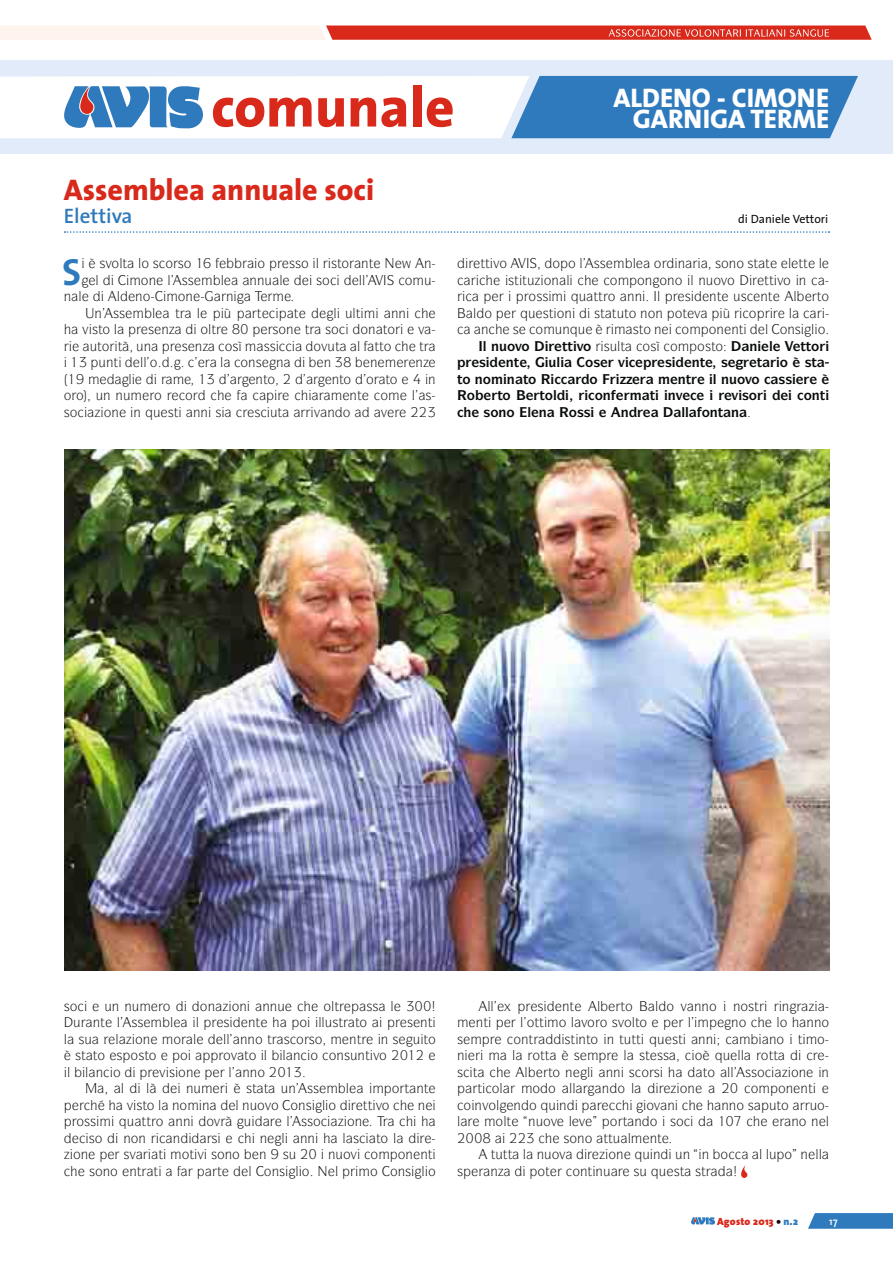
<style>
.page{position:relative;width:893px;height:1263px;background:#fff}
.page>*{position:absolute;margin:0;border:0;box-sizing:border-box;transform-origin:0 0}
.t1{font:800 57px "The Sans";color:#d9291b}
.t2{font:700 37.95px "The Sans";color:#2f7abc}
.t3{font:800 30px "The Sans";color:#d9291b}
.t4{font:800 27px/21px "The Sans";color:#fff;text-align:right}
.t5{font:600 21px "The Sans";color:#2f7abc}
.t6{font:13.5px "ITC Symbol Std";color:#090b0b}
.t7{font:700 13.5px "ITC Symbol Std";color:#090b0b}
.t8{font:12px "The Sans";color:#090b0b}
.t9{font:900 10.5px "The Sans";letter-spacing:.02em;color:#d9291b}
.t10{font:600 10.5px "The Sans";color:#fff}
.s1{color:#090b0b}
.s2{color:#2f7abc}
</style>
<div class="page">
<div style="left:1px;top:60px;width:892px;height:94px;background:#e1ebfa"></div>
<svg style="left:808px;top:1213px;width:85px;height:16px"></svg>
<svg style="left:1px;top:26px;width:871px;height:14px;background:#e98076"></svg>
<svg style="left:1px;top:76px;width:857px;height:62px;background:#9fc1df"></svg>
<svg style="left:691px;top:1217px;width:24px;height:7px"></svg>
<svg style="left:65px;top:231px;width:764px;height:2px"></svg>
<img style="left:65px;top:450px;width:764px;height:521px">
<svg style="left:741px;top:1165px;width:6px;height:13px"></svg>
<h1 class="t1" style="left:211px;top:85px;width:245px">comunale</h1>
<h3 class="t3" style="left:64px;top:178px;width:312px">Assemblea annuale soci</h3>
<h3 class="t5" style="left:64px;top:207px;width:70px">Elettiva</h3>
<h3 class="t4" style="left:614px;top:90px;width:217px">ALDENO - CIMONE<br>GARNIGA TERME</h3>
<p class="t8" style="left:738px;top:214px;width:91px">di Daniele Vettori</p>
<h2 class="t2" style="left:62px;top:257px;width:21px">S</h2>
<p class="t6" style="left:88px;top:258px;width:105px">➔ ▲❖□●▼ ●□ ▲ □ ▲□</p>
<p class="t6" style="left:257px;top:258px;width:118px">□ ▲▲□ ● ▲▼□ ■▼</p>
<p class="t6" style="left:424px;top:258px;width:9px">■</p>
<p class="t6" style="left:96px;top:275px;width:5px">●</p>
<p class="t6" style="left:141px;top:275px;width:54px">□■ ● ▲▲</p>
<p class="t6" style="left:221px;top:275px;width:63px">● ■■◆ ●</p>
<p class="t6" style="left:117px;top:291px;width:35px">● ■□</p>
<p class="t6" style="left:226px;top:291px;width:9px">■</p>
<p class="t6" style="left:95px;top:308px;width:32px">■ ▲▲</p>
<p class="t6" style="left:197px;top:308px;width:5px">●</p>
<p class="t6" style="left:333px;top:308px;width:29px">● ◆●▼</p>
<p class="t6" style="left:82px;top:324px;width:36px">❖ ▲▼□ ●</p>
<p class="t6" style="left:200px;top:324px;width:17px">□●▼</p>
<p class="t6" style="left:273px;top:324px;width:68px">▲□■ ▼ ▲□</p>
<p class="t6" style="left:360px;top:324px;width:36px">□■ ▼□</p>
<p class="t6" style="left:90px;top:341px;width:63px">◆▼□ ▼→ ◆■</p>
<p class="t6" style="left:314px;top:341px;width:28px">□❖◆▼</p>
<p class="t6" style="left:357px;top:341px;width:36px">● ▼▼□</p>
<p class="t6" style="left:79px;top:357px;width:41px">✓ ◆■▼</p>
<p class="t6" style="left:140px;top:357px;width:19px">●●□</p>
<p class="t6" style="left:220px;top:357px;width:65px">● □■▲ ■</p>
<p class="t6" style="left:370px;top:357px;width:9px">■</p>
<p class="t6" style="left:416px;top:357px;width:9px">■</p>
<p class="t6" style="left:129px;top:374px;width:5px">●</p>
<p class="t6" style="left:256px;top:374px;width:21px">■▼□</p>
<p class="t6" style="left:332px;top:374px;width:106px">■▼□ □ ▼□ ✔ ■</p>
<p class="t6" style="left:64px;top:390px;width:68px">□ □ ◆■ ■◆</p>
<p class="t6" style="left:380px;top:390px;width:53px">□ ● ▲</p>
<p class="t6" style="left:104px;top:407px;width:119px">□■ ■ ❑◆ ▲▼ ■■ ▲</p>
<p class="t6" style="left:254px;top:407px;width:29px">▲ ◆▼</p>
<p class="t6" style="left:314px;top:407px;width:38px">❖■□</p>
<p class="t6" style="left:480px;top:258px;width:28px">▼▼ ❖□</p>
<p class="t6" style="left:552px;top:258px;width:55px">□□ ● ▲▲</p>
<p class="t6" style="left:633px;top:258px;width:54px">● □ ■</p>
<p class="t6" style="left:715px;top:258px;width:56px">▲□■□ ▲▼ ▼</p>
<p class="t6" style="left:788px;top:258px;width:35px">● ▼▼ ●</p>
<p class="t6" style="left:508px;top:275px;width:63px">▲▼▼◆ □■ ●</p>
<p class="t6" style="left:610px;top:275px;width:126px">□ □■ □■□ ● ■◆□❖□</p>
<p class="t6" style="left:764px;top:275px;width:44px">▼▼ ❖□ ■</p>
<p class="t6" style="left:529px;top:291px;width:21px">□▲▲</p>
<p class="t6" style="left:571px;top:291px;width:91px">❑◆ ▼▼ □ ■■ ●</p>
<p class="t6" style="left:685px;top:291px;width:89px">▲ ■▼ ◆▲ ■▼</p>
<p class="t6" style="left:793px;top:291px;width:37px">● ▼□</p>
<p class="t6" style="left:520px;top:308px;width:54px">❑◆ ▲▼ □■</p>
<p class="t6" style="left:594px;top:308px;width:108px">▲▼ ▼◆▼□ ■□■ □▼ ❖</p>
<p class="t6" style="left:481px;top:324px;width:123px">■ ▲ □ ◆■❑◆ ➔</p>
<p class="t6" style="left:633px;top:324px;width:30px">▲▼□ ■</p>
<p class="t6" style="left:682px;top:324px;width:64px">□ □■ ■▼</p>
<p class="t6" style="left:765px;top:324px;width:62px">● □■▲ ●□</p>
<p class="t7" style="left:483px;top:341px;width:48px">● ■◆□❖□</p>
<p class="t7" style="left:562px;top:341px;width:65px">▼▼ ❖□ ▲◆●▼</p>
<p class="t6" style="left:643px;top:341px;width:37px">□▲ □</p>
<p class="t6" style="left:697px;top:341px;width:27px">□▲▼□</p>
<p class="t7" style="left:800px;top:341px;width:20px">▼▼□</p>
<p class="t7" style="left:479px;top:357px;width:42px">▲ ■▼</p>
<p class="t7" style="left:665px;top:357px;width:64px">▲ ■▼ ▲</p>
<p class="t7" style="left:757px;top:357px;width:62px">▼ □ ➔ ▲▼</p>
<p class="t7" style="left:457px;top:374px;width:81px">▼□ ■□ ■ ▼□</p>
<p class="t7" style="left:713px;top:374px;width:48px">● ■◆□❖□</p>
<p class="t7" style="left:467px;top:390px;width:45px">□ ▼□</p>
<p class="t7" style="left:539px;top:390px;width:19px">▼□●</p>
<p class="t7" style="left:650px;top:390px;width:34px">▼ ■❖</p>
<p class="t7" style="left:732px;top:390px;width:27px">❖▲□</p>
<p class="t7" style="left:804px;top:390px;width:23px">□■▼</p>
<p class="t7" style="left:484px;top:407px;width:65px">▲□■□ ● ■</p>
<p class="t7" style="left:569px;top:407px;width:23px">□▲▲</p>
<p class="t7" style="left:621px;top:407px;width:10px">■</p>
<p class="t7" style="left:681px;top:407px;width:59px">●● □■▼ ■</p>
<p class="t6" style="left:104px;top:1001px;width:36px">◆■ ■◆</p>
<p class="t6" style="left:163px;top:1001px;width:123px">□ □■ □■ ■■◆</p>
<p class="t6" style="left:323px;top:1001px;width:17px">□●▼</p>
<p class="t6" style="left:366px;top:1001px;width:50px">▲▲ ● ✓</p>
<p class="t6" style="left:73px;top:1017px;width:72px">◆ ■▼ ● ▲▲</p>
<p class="t6" style="left:224px;top:1017px;width:38px">▲ ■▼</p>
<p class="t6" style="left:300px;top:1017px;width:69px">□ ●●◆▲▼ ▼□</p>
<p class="t6" style="left:407px;top:1017px;width:27px">▲ ■▼</p>
<p class="t6" style="left:64px;top:1034px;width:30px">● ▲◆</p>
<p class="t6" style="left:115px;top:1034px;width:37px">● □■</p>
<p class="t6" style="left:223px;top:1034px;width:101px">●● ■■□ ▼ ▲ □ ▲□</p>
<p class="t6" style="left:381px;top:1034px;width:56px">■ ▲ ◆▼□</p>
<p class="t6" style="left:64px;top:1050px;width:94px">➔ ▲▼ ▼□ ▲ □▲▼□</p>
<p class="t6" style="left:223px;top:1050px;width:165px">□❖ ▼□ ● ● ■ □ □■▲◆■▼ ❖□</p>
<p class="t6" style="left:67px;top:1067px;width:55px">● ●■□</p>
<p class="t6" style="left:159px;top:1067px;width:36px">❖▲□■</p>
<p class="t6" style="left:229px;top:1067px;width:38px">● ■■□</p>
<p class="t6" style="left:121px;top:1083px;width:37px">● ●→</p>
<p class="t6" style="left:233px;top:1083px;width:87px">➔ ▲▼ ▼ ◆■ ▲▲</p>
<p class="t6" style="left:346px;top:1083px;width:5px">●</p>
<p class="t6" style="left:392px;top:1083px;width:38px">□▼■▼</p>
<p class="t6" style="left:127px;top:1100px;width:84px">❖ ▲▼□ ● ■□ ■</p>
<p class="t6" style="left:236px;top:1100px;width:102px">● ■◆□❖□ □■▲ ● □</p>
<p class="t6" style="left:363px;top:1100px;width:28px">▼▼ ❖□</p>
<p class="t6" style="left:418px;top:1100px;width:9px">■</p>
<p class="t6" style="left:77px;top:1116px;width:21px">□▲▲</p>
<p class="t6" style="left:119px;top:1116px;width:134px">❑◆ ▼▼ □ ■■ □❖ → ◆</p>
<p class="t6" style="left:287px;top:1116px;width:36px">● ▲▲□</p>
<p class="t6" style="left:123px;top:1133px;width:24px">■□■</p>
<p class="t6" style="left:260px;top:1133px;width:57px">■ ● ■■</p>
<p class="t6" style="left:376px;top:1133px;width:22px">▼□ ●</p>
<p class="t6" style="left:158px;top:1149px;width:83px">▼ □▼ ❖ ▲□■□</p>
<p class="t6" style="left:259px;top:1149px;width:39px">■ ▲◆</p>
<p class="t6" style="left:328px;top:1149px;width:52px">■◆□❖ □</p>
<p class="t6" style="left:398px;top:1149px;width:36px">□■ ■▼</p>
<p class="t6" style="left:89px;top:1166px;width:71px">▲□■□ ■▼ ▼</p>
<p class="t6" style="left:217px;top:1166px;width:94px">▼ ● □■▲ ●□</p>
<p class="t6" style="left:335px;top:1166px;width:102px">● □ □■▲ ●□</p>
<p class="t6" style="left:538px;top:1001px;width:38px">▲ ■▼</p>
<p class="t6" style="left:597px;top:1001px;width:37px">● ▼□</p>
<p class="t6" style="left:655px;top:1001px;width:105px">● □ ❖ ■■□ ■□▲▼</p>
<p class="t6" style="left:782px;top:1001px;width:9px">■</p>
<p class="t6" style="left:520px;top:1017px;width:129px">● □▼▼ □ ● ❖□ □ ▲❖□●▼□</p>
<p class="t6" style="left:688px;top:1017px;width:5px">●</p>
<p class="t6" style="left:806px;top:1017px;width:24px">■■□</p>
<p class="t6" style="left:513px;top:1034px;width:22px">□■▼</p>
<p class="t6" style="left:565px;top:1034px;width:150px">▲▼ ■▼□ ■ ▼◆▼▼ ❑◆ ▲▼ ■■</p>
<p class="t6" style="left:769px;top:1034px;width:57px">■□ ▼ □</p>
<p class="t6" style="left:457px;top:1050px;width:9px">■</p>
<p class="t6" style="left:512px;top:1050px;width:69px">● □▼▼ ➔ ▲</p>
<p class="t6" style="left:623px;top:1050px;width:47px">● ▲▼ ▲▲</p>
<p class="t6" style="left:695px;top:1050px;width:51px">□➔ ❑◆ ●●</p>
<p class="t6" style="left:761px;top:1050px;width:19px">□▼▼</p>
<p class="t6" style="left:525px;top:1067px;width:137px">● ▼□ ■ ● ■■ ▲□▲</p>
<p class="t6" style="left:703px;top:1067px;width:63px">▼□ ●● ▲▲□</p>
<p class="t6" style="left:791px;top:1067px;width:40px">□■ ■</p>
<p class="t6" style="left:477px;top:1083px;width:27px">▼ □●</p>
<p class="t6" style="left:532px;top:1083px;width:45px">□ □ ●●</p>
<p class="t6" style="left:602px;top:1083px;width:34px">■ □ ●</p>
<p class="t6" style="left:751px;top:1083px;width:64px">□ □■ ■▼</p>
<p class="t6" style="left:464px;top:1100px;width:105px">□■❖□● ■ □ ❑◆■</p>
<p class="t6" style="left:646px;top:1100px;width:30px">□❖ ■</p>
<p class="t6" style="left:721px;top:1100px;width:69px">■■□ ▲ ◆▼□</p>
<p class="t6" style="left:457px;top:1116px;width:5px">●</p>
<p class="t6" style="left:496px;top:1116px;width:91px">□●▼ ■◆□❖ ● ❖</p>
<p class="t6" style="left:610px;top:1116px;width:75px">□▼■□ ▲□</p>
<p class="t6" style="left:791px;top:1116px;width:39px">■□ ■ ●</p>
<p class="t6" style="left:526px;top:1133px;width:106px">✓ ▲□■□ ▼▼◆ ●</p>
<p class="t6" style="left:491px;top:1149px;width:76px">▼◆▼▼ ● ■◆□❖</p>
<p class="t6" style="left:608px;top:1149px;width:121px">□■ ❑◆ ■ ◆■ ■ □</p>
<p class="t6" style="left:759px;top:1149px;width:64px">● ●◆ □ ■ ●●</p>
<p class="t6" style="left:572px;top:1166px;width:40px">□■▼ ■◆</p>
<p class="t6" style="left:634px;top:1166px;width:74px">▲◆ ❑◆ ▲▼ ▲▼</p>
<p class="t9" style="left:717px;top:1215px;width:83px">Agosto 2013 <span class="s1">•</span> <span class="s2">n.2</span></p>
<p class="t10" style="left:829px;top:1217px;width:10px">17</p>
</div>
